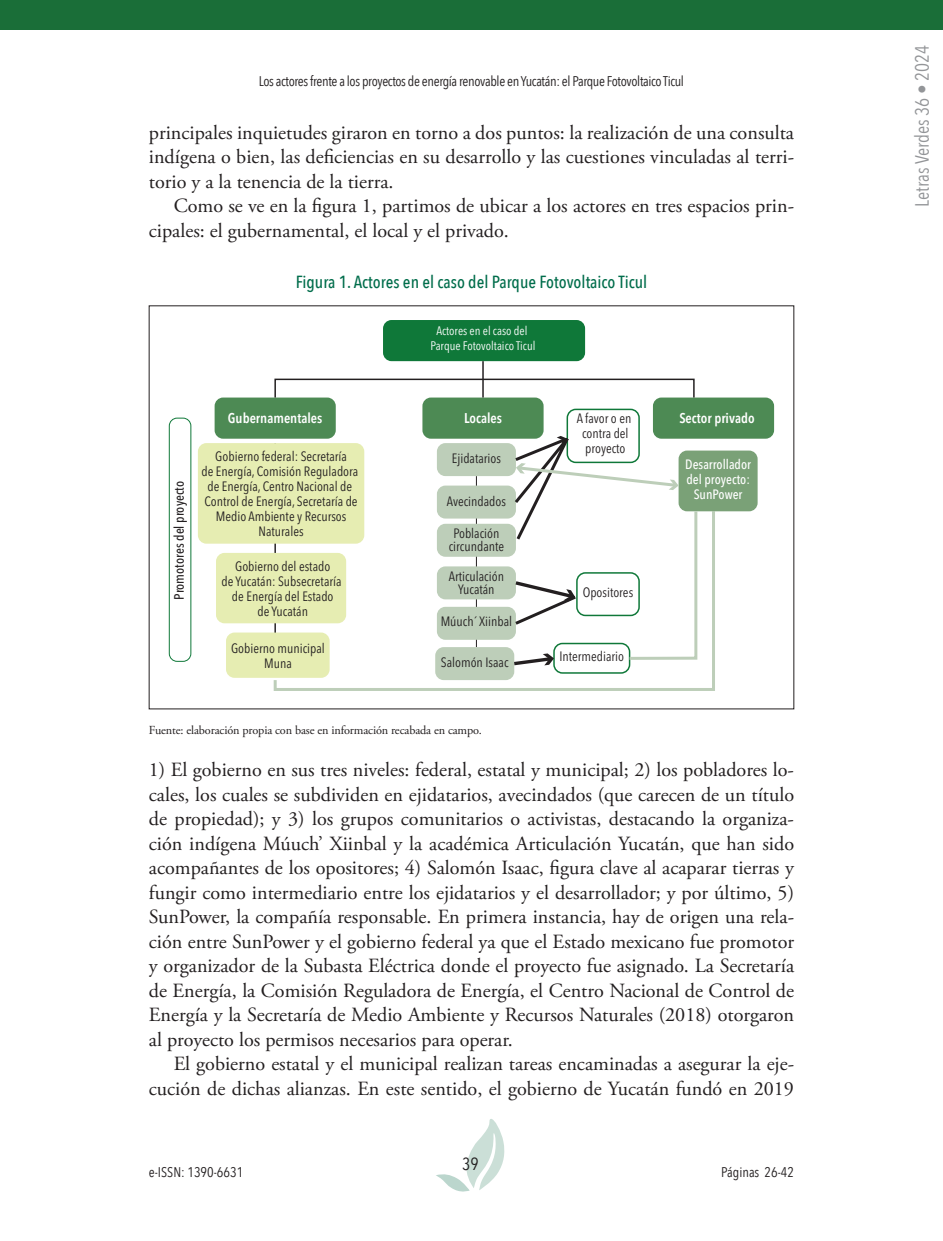
<style>
.page{position:relative;width:943px;height:1241px;background:#fff}
.page>*{position:absolute;margin:0;border:0;box-sizing:border-box;transform-origin:0 0}
.t1{font:20.12px/24.5px "Adobe Garamond Pro";color:#231f20;text-align:justify}
.t2{font:19.25px "Avenir Next Condensed";color:#939598}
.t3{font:500 17.5px "Avenir Next Condensed";color:#006d4b}
.t4{font:17.5px "Avenir Next Condensed";color:#231f20}
.t5{font:14px "Avenir Next Condensed";letter-spacing:-.025em;color:#231f20}
.t6{font:600 14px "Avenir Next Condensed";color:#fff}
.t7{font:14px "Avenir Next Condensed";color:#231f20}
.t8{font:13.47px/14.9px "Avenir Next Condensed";color:#231f20;text-align:center}
.t9{font:500 13.47px/14.9px "Avenir Next Condensed";color:#fff;text-align:center}
.t10{font:500 13.47px "Avenir Next Condensed";color:#231f20}
.t11{font:12.25px "Adobe Garamond Pro";letter-spacing:-.01em;color:#231f20}
.t12{font:12.25px/14.7px "Avenir Next Condensed";color:#fff;text-align:center}
</style>
<div class="page">
<svg style="left:436px;top:1119px;width:69px;height:73px"></svg>
<div style="left:0;top:0;width:943px;height:30px;background:#1a6e38"></div>
<hr style="left:476px;top:476px;width:1px;height:171px;background:#231f20">
<svg style="left:272px;top:508px;width:444px;height:183px"></svg>
<div style="left:383px;top:320px;width:202px;height:41px;background:#0f7839;border-radius:8px"></div>
<div style="left:422px;top:397px;width:121px;height:41px;background:#4d8a54;border-radius:8px"></div>
<hr style="left:482px;top:361px;width:2px;height:36px;background:#231f20">
<div style="left:215px;top:397px;width:121px;height:41px;background:#4d8a54;border-radius:8px"></div>
<div style="left:653px;top:397px;width:121px;height:41px;background:#4d8a54;border-radius:8px"></div>
<div style="left:566px;top:408px;width:74px;height:55px;border:1px solid #0f7839;border-radius:8px"></div>
<div style="left:169px;top:417px;width:22px;height:244px;border:1px solid #0f7839;border-radius:8px"></div>
<div style="left:198px;top:443px;width:166px;height:100px;background:#e6edb2;border-radius:8px"></div>
<div style="left:216px;top:553px;width:130px;height:70px;background:#e6edb2;border-radius:8px"></div>
<div style="left:226px;top:632px;width:103px;height:45px;background:#e6edb2;border-radius:8px"></div>
<div style="left:437px;top:443px;width:79px;height:33px;background:#bdceb9;border-radius:8px"></div>
<div style="left:437px;top:485px;width:79px;height:33px;background:#bdceb9;border-radius:8px"></div>
<div style="left:437px;top:523px;width:79px;height:33px;background:#bdceb9;border-radius:8px"></div>
<div style="left:437px;top:566px;width:79px;height:33px;background:#bdceb9;border-radius:8px"></div>
<div style="left:437px;top:606px;width:79px;height:33px;background:#bdceb9;border-radius:8px"></div>
<div style="left:435px;top:647px;width:79px;height:33px;background:#bdceb9;border-radius:8px"></div>
<div style="left:678px;top:450px;width:79px;height:61px;background:#7aa177;border-radius:8px"></div>
<div style="left:274px;top:378px;width:420px;height:20px;border:1px solid #231f20"></div>
<svg style="left:510px;top:434px;width:189px;height:240px"></svg>
<p class="t5" style="left:259px;top:69px;width:426px">Los actores frente a los proyectos de energía renovable en Yucatán: el Parque Fotovoltaico Ticul</p>
<p class="t1" style="left:149px;top:121px;width:646px">principales inquietudes giraron en torno a dos puntos: la realización de una consulta indígena o bien, las deficiencias en su desarrollo y las cuestiones vinculadas al terri&shy;torio y a la tenencia de la tierra.</p>
<p class="t1" style="left:149px;top:194px;width:646px;text-indent:25px">Como se ve en la figura 1, partimos de ubicar a los actores en tres espacios prin&shy;cipales: el gubernamental, el local y el privado.</p>
<p class="t3" style="left:296px;top:271px;width:353px">Figura 1. Actores en el caso del Parque Fotovoltaico Ticul</p>
<p class="t12" style="left:430px;top:323px;width:106px">Actores en el caso del<br>Parque Fotovoltaico Ticul</p>
<p class="t10" style="left:171px;top:599px;width:120px;rotate:-90deg">Promotores del proyecto</p>
<p class="t6" style="left:228px;top:406px;width:96px">Gubernamentales</p>
<p class="t6" style="left:464px;top:406px;width:40px">Locales</p>
<p class="t8" style="left:576px;top:410px;width:56px">A favor o en</p>
<p class="t6" style="left:679px;top:406px;width:77px">Sector privado</p>
<p class="t8" style="left:582px;top:425px;width:48px;text-align:left">contra del proyecto</p>
<p class="t8" style="left:201px;top:448px;width:158px">Gobierno federal: Secretaría<br>de Energía, Comisión Reguladora de Energía, Centro Nacional de<br>Control de Energía, Secretaría de<br>Medio Ambiente y Recursos<br>Naturales</p>
<p class="t8" style="left:221px;top:558px;width:121px">Gobierno del estado<br>de Yucatán: Subsecretaría de Energía del Estado<br>de Yucatán</p>
<p class="t8" style="left:231px;top:640px;width:95px">Gobierno municipal<br>Muna</p>
<p class="t8" style="left:452px;top:450px;width:51px">Ejidatarios</p>
<p class="t8" style="left:447px;top:493px;width:61px">Avecindados</p>
<p class="t8" style="left:449px;top:525px;width:57px;line-height:13.5px">Población circundante</p>
<p class="t8" style="left:449px;top:568px;width:57px;line-height:13.5px">Articulación<br>Yucatán</p>
<p class="t8" style="left:440px;top:613px;width:73px">Múuch´ Xiinbal</p>
<p class="t8" style="left:441px;top:653px;width:69px">Salomón Isaac</p>
<p class="t9" style="left:685px;top:456px;width:67px">Desarrollador del proyecto:<br>SunPower</p>
<p class="t8" style="left:582px;top:584px;width:52px">Opositores</p>
<p class="t8" style="left:559px;top:648px;width:66px">Intermediario</p>
<p class="t11" style="left:149px;top:722px;width:334px">Fuente: elaboración propia con base en información recabada en campo.</p>
<p class="t1" style="left:149px;top:758px;width:646px">1) El gobierno en sus tres niveles: federal, estatal y municipal; 2) los pobladores lo&shy;cales, los cuales se subdividen en ejidatarios, avecindados (que carecen de un título de propiedad); y 3) los grupos comunitarios o activistas, destacando la organiza&shy;ción indígena Múuch’ Xiinbal y la académica Articulación Yucatán, que han sido acompañantes de los opositores; 4) Salomón Isaac, figura clave al acaparar tierras y fungir como intermediario entre los ejidatarios y el desarrollador; y por último, 5)<br>SunPower, la compañía responsable. En primera instancia, hay de origen una rela&shy;ción entre SunPower y el gobierno federal ya que el Estado mexicano fue promotor y organizador de la Subasta Eléctrica donde el proyecto fue asignado. La Secretaría de Energía, la Comisión Reguladora de Energía, el Centro Nacional de Control de Energía y la Secretaría de Medio Ambiente y Recursos Naturales (2018) otorgaron al proyecto los permisos necesarios para operar.</p>
<p class="t1" style="left:149px;top:1052px;width:646px;text-align:right">El gobierno estatal y el municipal realizan tareas encaminadas a asegurar la eje&shy;cución de dichas alianzas. En este sentido, el gobierno de Yucatán fundó en 2019</p>
<p class="t4" style="left:462px;top:1148px;width:18px">39</p>
<p class="t7" style="left:149px;top:1159px;width:96px">e-ISSN: 1390-6631</p>
<p class="t7" style="left:721px;top:1159px;width:74px">Páginas 26-42</p>
<p class="t2" style="left:905px;top:207px;width:164px;rotate:-90deg">Letras Verdes 36 • 2024</p>
</div>
